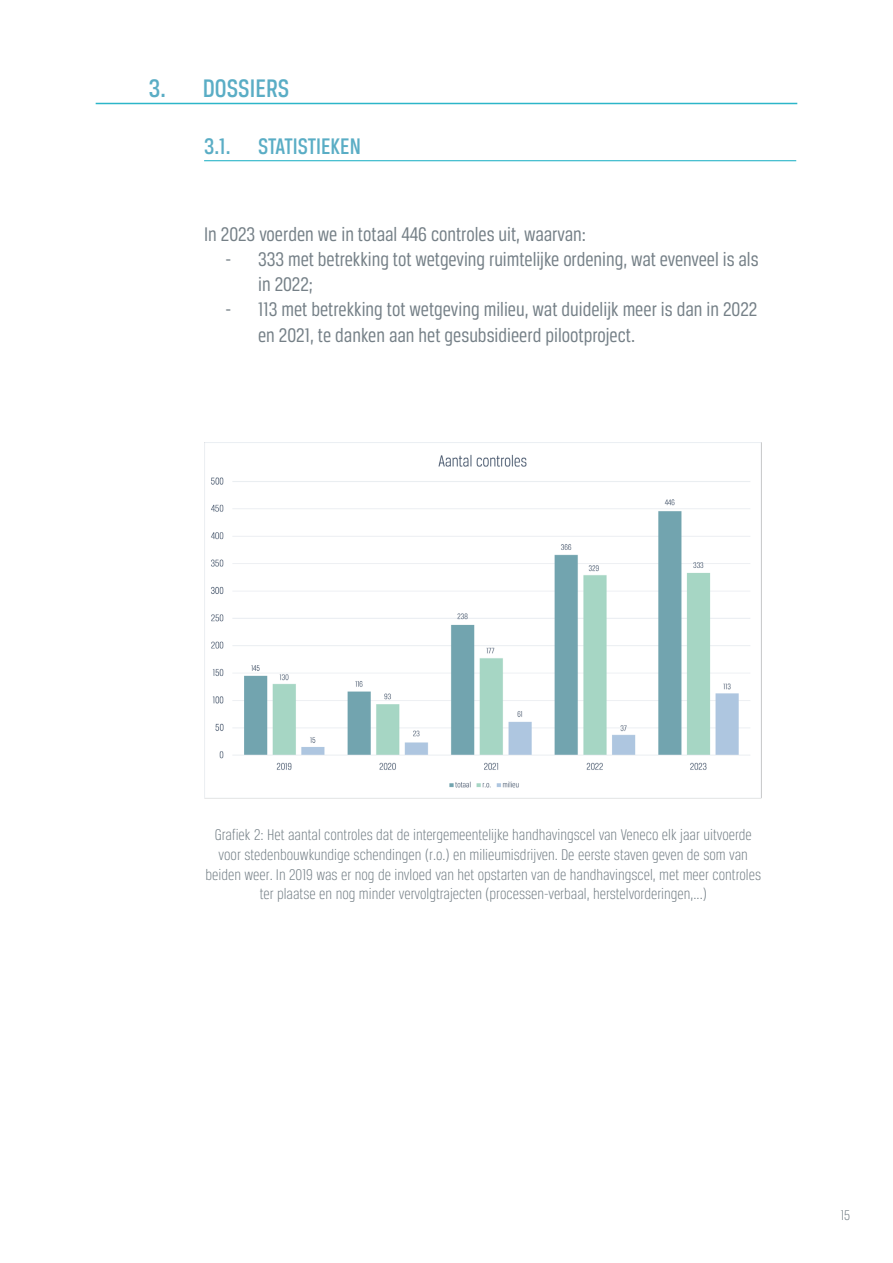
<style>
.page{position:relative;width:893px;height:1263px;background:#fff}
.page>*{position:absolute;margin:0;border:0;box-sizing:border-box;transform-origin:0 0}
.t1{font:500 27px "Breuer Condensed";color:#5aadc5}
.t2{font:500 24px "Breuer Condensed";color:#5aadc5}
.t3{font:21px/25.2px "Breuer Condensed";color:#758087}
.t4{font:300 16.5px/19.8px "Breuer Condensed";color:#758087;text-align:center}
.t5{font:300 15px "Breuer Condensed";color:#758087}
</style>
<div class="page">
<hr style="left:96px;top:103px;width:701px;height:1px;background:#2cb6c9">
<hr style="left:204px;top:160px;width:592px;height:1px;background:#2cb6c9">
<img style="left:204px;top:442px;width:558px;height:356px">
<p class="t1" style="left:149px;top:73px;width:142px">3. DOSSIERS</p>
<p class="t2" style="left:204px;top:133px;width:158px">3.1. STATISTIEKEN</p>
<p class="t3" style="left:204px;top:221px;width:383px">In 2023 voerden we in totaal 446 controles uit, waarvan:</p>
<p class="t3" style="left:258px;top:246px;width:502px;text-indent:-33px">- 333 met betrekking tot wetgeving ruimtelijke ordening, wat evenveel is als in 2022;</p>
<p class="t3" style="left:258px;top:297px;width:501px;text-indent:-33px">- 113 met betrekking tot wetgeving milieu, wat duidelijk meer is dan in 2022 en 2021, te danken aan het gesubsidieerd pilootproject.</p>
<p class="t4" style="left:205px;top:824px;width:557px">Grafiek 2: Het aantal controles dat de intergemeentelijke handhavingscel van Veneco elk jaar uitvoerde voor stedenbouwkundige schendingen (r.o.) en milieumisdrijven. De eerste staven geven de som van beiden weer. In 2019 was er nog de invloed van het opstarten van de handhavingscel, met meer controles ter plaatse en nog minder vervolgtrajecten (processen-verbaal, herstelvorderingen,...)</p>
<p class="t5" style="left:841px;top:1207px;width:11px">15</p>
</div>
